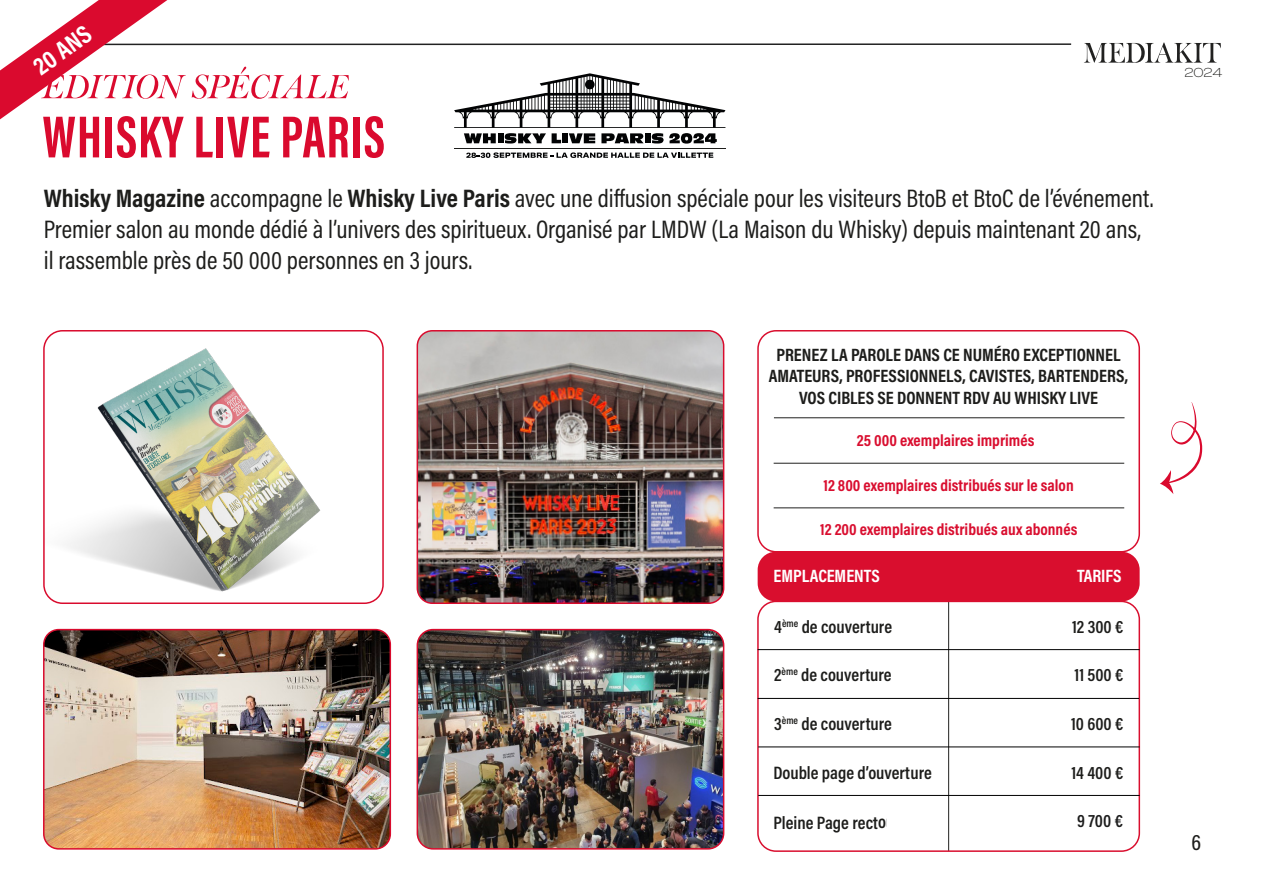
<style>
.page{position:relative;width:1263px;height:893px;background:#fff}
.page>*{position:absolute;margin:0;border:0;box-sizing:border-box;transform-origin:0 0}
.t1{font:25.5px "Acumin Pro Cond";color:#1d1d1b}
.t2{font:700 25.5px "Acumin Pro Cond";color:#fff}
.t3{font:500 22.5px "Acumin Pro Cond";color:#1d1d1b}
.t4{font:600 18.15px "Acumin Pro Cond";color:#1d1d1b}
.t5{font:600 18.15px "Acumin Pro Cond";color:#1c1c1c}
.t6{font:700 18px/21.6px "Acumin Pro Cond";color:#1d1d1b;text-align:center}
.t7{font:700 18px "Acumin Pro Cond";color:#fff}
.t8{font:700 16.5px "Acumin Pro Cond";color:#d90e2f}
.t9{font:300 13.5px "Clash Display";color:#1d1d1b;scale:1.11 1}
.s1{font-weight:700}
</style>
<div class="page">
<hr style="left:42px;top:43px;width:1029px;height:2px;background:#222">
<svg style="left:1084px;top:43px;width:137px;height:20px"></svg>
<svg style="left:196px;top:117px;width:17px;height:40px"></svg>
<div style="left:217px;top:117px;width:6px;height:40px;background:#da0a2e"></div>
<svg style="left:227px;top:117px;width:43px;height:40px"></svg>
<svg style="left:283px;top:117px;width:65px;height:40px"></svg>
<div style="left:354px;top:117px;width:6px;height:40px;background:#da0a2e"></div>
<svg style="left:365px;top:116px;width:19px;height:42px"></svg>
<img style="left:46px;top:333px;width:335px;height:268px">
<div style="left:43px;top:330px;width:341px;height:274px;border:2px solid #d90b2d;border-radius:19px"></div>
<hr style="left:454px;top:148px;width:271px;height:1px;background:#1d1d1b">
<svg style="left:454px;top:73px;width:271px;height:71px"></svg>
<svg style="left:466px;top:152px;width:247px;height:6px"></svg>
<img style="left:417px;top:630px;width:307px;height:217px">
<div style="left:417px;top:629px;width:307px;height:221px;border:2px solid #d90b2d;border-radius:16px"></div>
<img style="left:417px;top:331px;width:307px;height:272px">
<div style="left:417px;top:330px;width:307px;height:274px;border:2px solid #d90b2d;border-radius:15px"></div>
<img style="left:45px;top:631px;width:344px;height:216px">
<div style="left:43px;top:629px;width:348px;height:221px;border:2px solid #d90b2d;border-radius:15px"></div>
<div style="left:758px;top:552px;width:381px;height:49px;background:#d90e2e;border-radius:18px"></div>
<hr style="left:948px;top:601px;width:1px;height:250px;background:#212120">
<div style="left:757px;top:601px;width:383px;height:251px;border:2px solid #d90e2e;border-radius:18px"></div>
<hr style="left:758px;top:649px;width:381px;height:1px;background:#000">
<hr style="left:758px;top:698px;width:381px;height:1px;background:#000">
<hr style="left:758px;top:746px;width:382px;height:1px;background:#000">
<hr style="left:758px;top:795px;width:382px;height:1px;background:#000">
<div style="left:757px;top:330px;width:383px;height:222px;border:2px solid #d90e2e;border-radius:18px"></div>
<hr style="left:774px;top:417px;width:350px;height:1px;background:#212120">
<hr style="left:774px;top:463px;width:350px;height:1px;background:#212120">
<hr style="left:774px;top:507px;width:350px;height:1px;background:#212120">
<svg style="left:192px;top:67px;width:157px;height:32px"></svg>
<svg style="left:0;top:0;width:186px;height:158px"></svg>
<svg style="left:1160px;top:402px;width:42px;height:92px"></svg>
<p class="t2" style="left:26px;top:55px;width:66px;rotate:-36deg">20 ANS</p>
<p class="t9" style="left:1184px;top:65px;width:36px">2024</p>
<p class="t1" style="left:44px;top:182px;width:1111px"><span class="s1">Whisky Magazine</span> accompagne le <span class="s1">Whisky Live Paris</span> avec une diffusion spéciale pour les visiteurs BtoB et BtoC de l’événement.</p>
<p class="t1" style="left:44px;top:213px;width:1099px">Premier salon au monde dédié à l’univers des spiritueux. Organisé par LMDW (La Maison du Whisky) depuis maintenant 20 ans,</p>
<p class="t1" style="left:44px;top:243px;width:430px">il rassemble près de 50 000 personnes en 3 jours.</p>
<p class="t6" style="left:776px;top:343px;width:345px">PRENEZ LA PAROLE DANS CE NUMÉRO EXCEPTIONNEL</p>
<p class="t6" style="left:769px;top:365px;width:361px">AMATEURS, PROFESSIONNELS, CAVISTES, BARTENDERS,<br>VOS CIBLES SE DONNENT RDV AU WHISKY LIVE</p>
<p class="t8" style="left:857px;top:429px;width:179px">25 000 exemplaires imprimés</p>
<p class="t8" style="left:823px;top:474px;width:252px">12 800 exemplaires distribués sur le salon</p>
<p class="t8" style="left:820px;top:519px;width:258px">12 200 exemplaires distribués aux abonnés</p>
<p class="t7" style="left:774px;top:564px;width:108px">EMPLACEMENTS</p>
<p class="t7" style="left:1077px;top:564px;width:46px">TARIFS</p>
<p class="t4" style="left:774px;top:614px;width:119px">4<sup>ème</sup> de couverture</p>
<p class="t4" style="left:1072px;top:614px;width:53px">12 300 €</p>
<p class="t4" style="left:774px;top:662px;width:119px">2<sup>ème</sup> de couverture</p>
<p class="t4" style="left:1074px;top:662px;width:50px">11 500 €</p>
<p class="t4" style="left:774px;top:711px;width:119px">3<sup>ème</sup> de couverture</p>
<p class="t4" style="left:1071px;top:711px;width:54px">10 600 €</p>
<p class="t4" style="left:773px;top:760px;width:160px">Double page d’ouverture</p>
<p class="t4" style="left:1071px;top:760px;width:53px">14 400 €</p>
<p class="t4" style="left:773px;top:810px;width:138px">Pleine Page rectouve</p>
<p class="t5" style="left:1077px;top:809px;width:47px">9 700 €</p>
<p class="t3" style="left:1191px;top:828px;width:11px">6</p>
</div>
